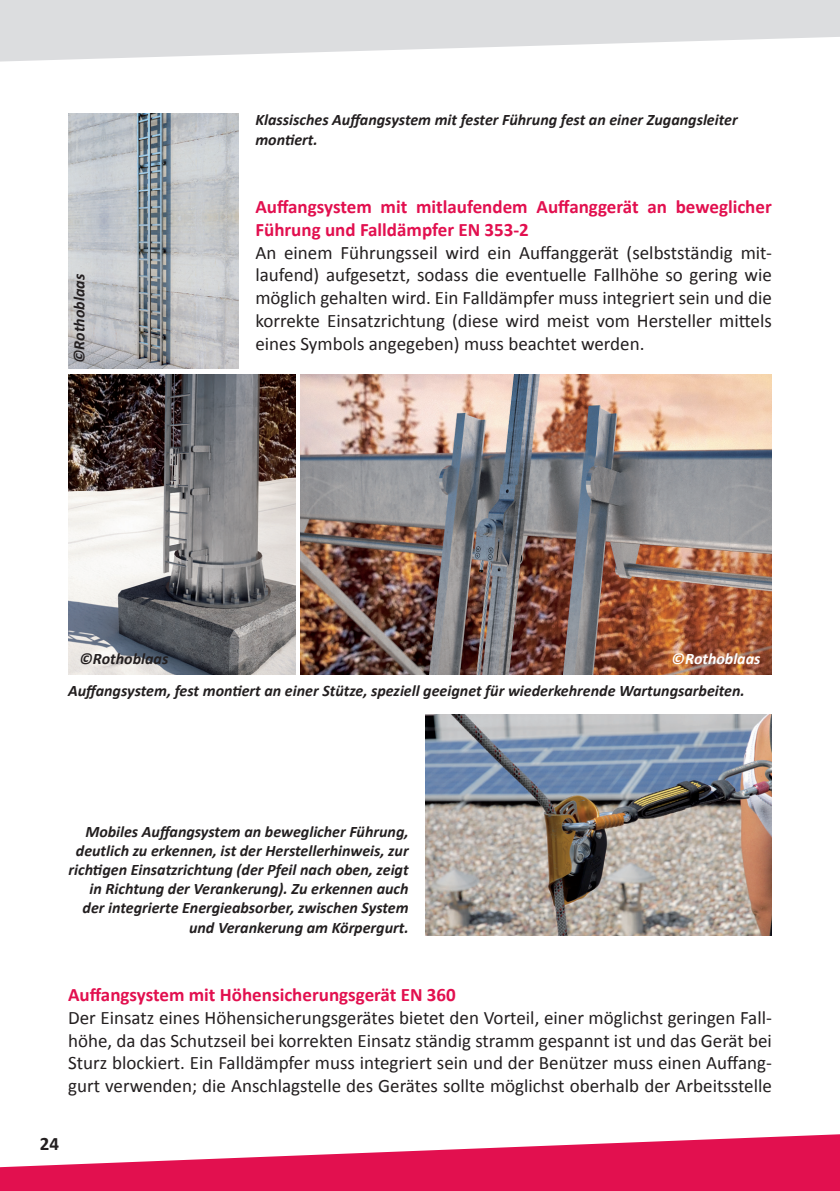
<style>
.page{position:relative;width:840px;height:1191px;background:#fff}
.page>*{position:absolute;margin:0;border:0;box-sizing:border-box;transform-origin:0 0}
.t1{font:19px/22.8px "Calibri";color:#231f20;text-align:justify}
.t2{font:700 19px/22.8px "Calibri";color:#e2104f}
.t3{font:700 19px "Calibri";color:#231f20}
.t4{font:italic 700 16px/19.2px "Calibri";color:#231f20}
.t5{font:italic 700 16px "Calibri";color:#fff}
</style>
<div class="page">
<svg style="left:0;top:1134px;width:839px;height:57px;fill:#e2104f"></svg>
<svg style="left:0;top:0;width:839px;height:62px;fill:#dcdddf"></svg>
<img style="left:68px;top:113px;width:170px;height:256px">
<img style="left:68px;top:374px;width:227px;height:301px">
<img style="left:300px;top:374px;width:471px;height:301px">
<img style="left:425px;top:714px;width:346px;height:221px">
<p class="t4" style="left:69px;top:363px;width:90px;rotate:-90deg">©Rothoblaas</p>
<p class="t4" style="left:255px;top:110px;width:483px">Klassisches Auffangsystem mit fester Führung fest an einer Zugangsleiter montiert.</p>
<p class="t2" style="left:255px;top:194px;width:517px">Auffangsystem mit mitlaufendem Auffanggerät an beweglicher<br>Führung und Falldämpfer EN 353-2</p>
<p class="t1" style="left:255px;top:240px;width:517px">An einem Führungsseil wird ein Auffanggerät (selbstständig mit&shy;laufend) aufgesetzt, sodass die eventuelle Fallhöhe so gering wie möglich gehalten wird. Ein Falldämpfer muss integriert sein und die korrekte Einsatzrichtung (diese wird meist vom Hersteller mittels eines Symbols angegeben) muss beachtet werden.</p>
<p class="t4" style="left:79px;top:648px;width:90px">©Rothoblaas</p>
<p class="t5" style="left:671px;top:649px;width:90px">©Rothoblaas</p>
<p class="t4" style="left:68px;top:680px;width:677px">Auffangsystem, fest montiert an einer Stütze, speziell geeignet für wiederkehrende Wartungsarbeiten.</p>
<p class="t4" style="left:68px;top:821px;width:341px;text-align:right">Mobiles Auffangsystem an beweglicher Führung, deutlich zu erkennen, ist der Herstellerhinweis, zur richtigen Einsatzrichtung (der Pfeil nach oben, zeigt in Richtung der Verankerung). Zu erkennen auch der integrierte Energieabsorber, zwischen System und Verankerung am Körpergurt.</p>
<p class="t2" style="left:68px;top:982px;width:389px">Auffangsystem mit Höhensicherungsgerät EN 360</p>
<p class="t1" style="left:68px;top:1005px;width:704px">Der Einsatz eines Höhensicherungsgerätes bietet den Vorteil, einer möglichst geringen Fall&shy;höhe, da das Schutzseil bei korrekten Einsatz ständig stramm gespannt ist und das Gerät bei Sturz blockiert. Ein Falldämpfer muss integriert sein und der Benützer muss einen Auffang&shy;gurt verwenden; die Anschlagstelle des Gerätes sollte möglichst oberhalb der Arbeitsstelle</p>
<p class="t3" style="left:40px;top:1131px;width:21px">24</p>
</div>
